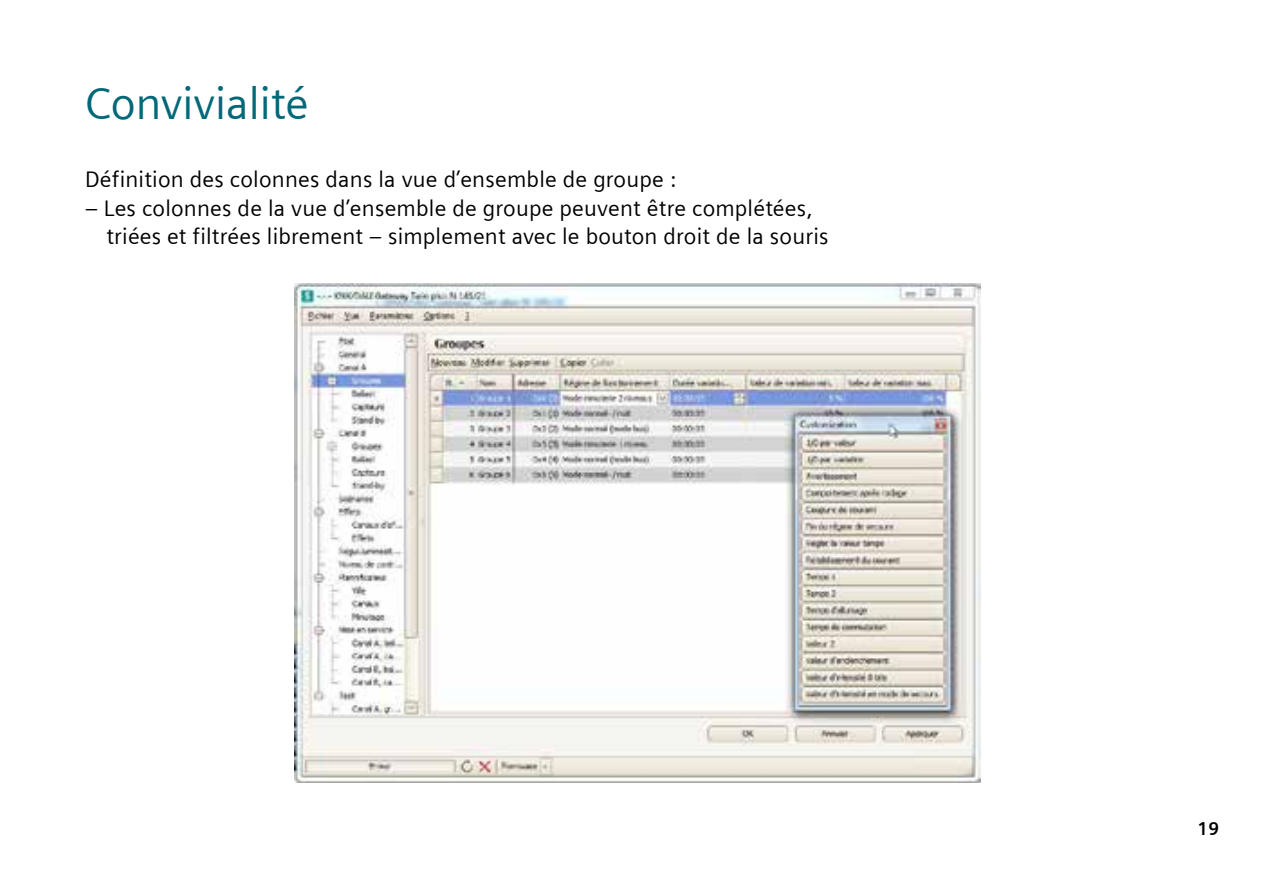
<style>
.page{position:relative;width:1276px;height:886px;background:#fff}
.page>*{position:absolute;margin:0;border:0;box-sizing:border-box;transform-origin:0 0}
.t1{font:45px "Siemens Sans";color:#006877}
.t2{font:22.5px/28.2px "Siemens Sans";letter-spacing:.01em;color:#000}
.t3{font:700 18.75px "Siemens Sans";color:#000}
</style>
<div class="page">
<img style="left:295px;top:283px;width:685px;height:499px">
<h1 class="t1" style="left:85px;top:78px;width:225px">Convivialité</h1>
<p class="t2" style="left:85px;top:165px;width:593px">Définition des colonnes dans la vue d’ensemble de groupe :</p>
<p class="t2" style="left:106px;top:194px;width:724px;text-indent:-21px">– Les colonnes de la vue d’ensemble de groupe peuvent être complétées, triées et filtrées librement – simplement avec le bouton droit de la souris</p>
<p class="t3" style="left:1197px;top:818px;width:23px">19</p>
</div>
